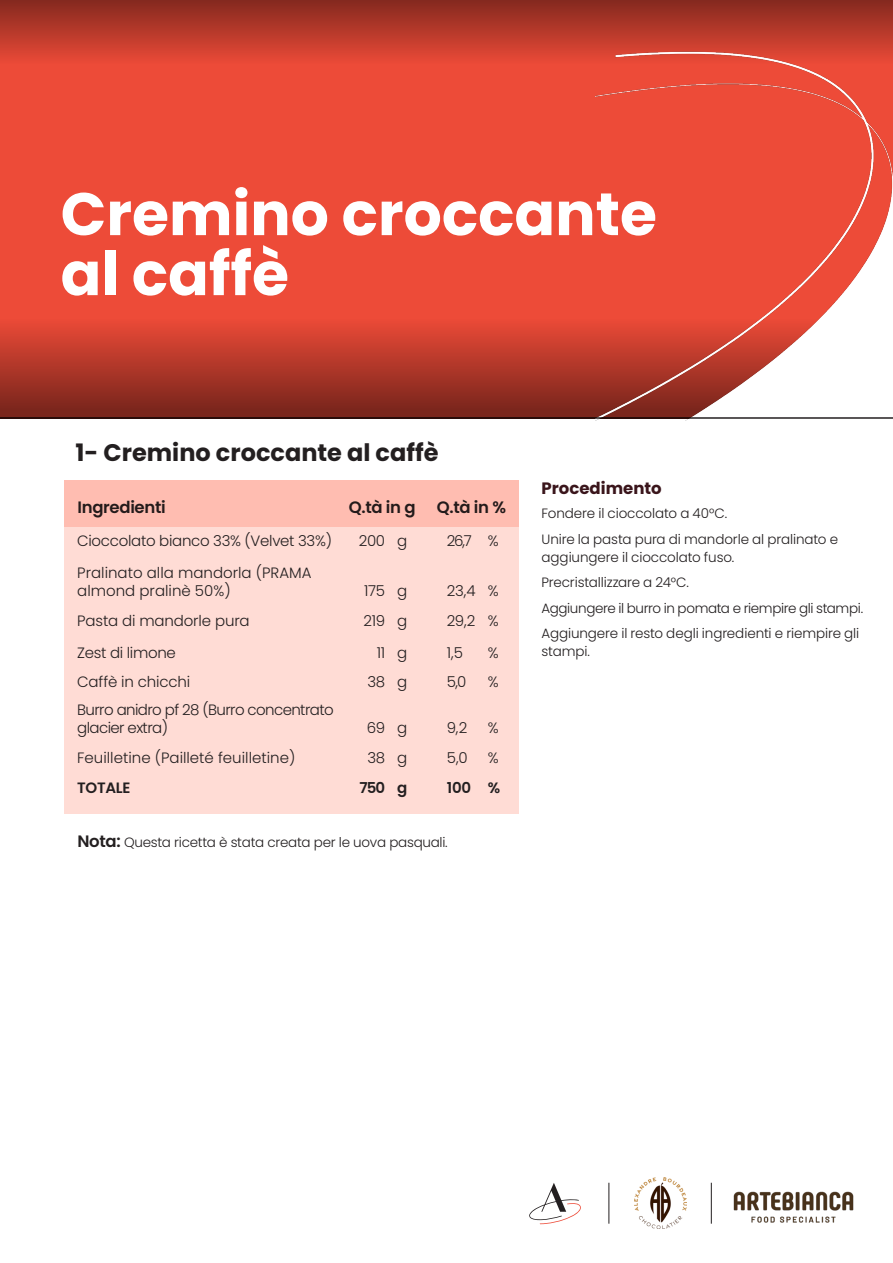
<style>
.page{position:relative;width:893px;height:1263px;background:#fff}
.page>*{position:absolute;margin:0;border:0;box-sizing:border-box;transform-origin:0 0}
.t1{font:700 60px "Poppins";color:#fff}
.t2{font:700 24px "Poppins";color:#231f20}
.t3{font:600 16.5px "Poppins";letter-spacing:-.02em;color:#231f20}
.Recipe_Table_Header{font:700 16.5px "Poppins";color:#3a151b}
.Recipe_Table_Body{font:300 15px/18px "Poppins";letter-spacing:-.01em;color:#231f20}
.Recipe_Table_Body-2{font:300 15px/18px "Poppins";letter-spacing:-.04em;color:#231f20}
.Recipe_Table_Body-3{font:600 15px "Poppins";letter-spacing:-.02em;color:#231f20}
.Recipe_Table_Body-4{font:300 13.5px/18px "Poppins";letter-spacing:-.01em;color:#231f20}
.s1{font-weight:600;font-size:16.5px}
</style>
<div class="page">
<div style="left:64px;top:480px;width:455px;height:334px;background:#ffdcd5"></div>
<div style="left:0;top:0;width:893px;height:418px;background:#ed4b38"></div>
<div style="left:0;top:318px;width:893px;height:100px;background:linear-gradient(to bottom,#ec4a37,#74241b)"></div>
<div style="left:0;top:0;width:893px;height:64px;background:linear-gradient(to bottom,#84291f,#e94937)"></div>
<img style="left:596px;top:0;width:297px;height:420px">
<hr style="left:0;top:417px;width:893px;height:2px;background:#231f20">
<div style="left:64px;top:480px;width:455px;height:47px;background:#ffbdb1"></div>
<svg style="left:529px;top:1183px;width:52px;height:41px"></svg>
<hr style="left:609px;top:1183px;width:1px;height:41px;background:#231f20">
<hr style="left:711px;top:1183px;width:1px;height:41px;background:#231f20">
<img style="left:635px;top:1177px;width:52px;height:52px">
<img style="left:733px;top:1191px;width:121px;height:32px">
<p class="t1" style="left:61px;top:179px;width:598px">Cremino croccante</p>
<p class="t1" style="left:61px;top:239px;width:230px">al caffè</p>
<p class="t2" style="left:75px;top:439px;width:364px">1- Cremino croccante al caffè</p>
<p class="t3" style="left:78px;top:498px;width:90px">Ingredienti</p>
<p class="t3" style="left:349px;top:498px;width:68px">Q.tà in g</p>
<p class="t3" style="left:437px;top:498px;width:71px">Q.tà in %</p>
<p class="Recipe_Table_Body" style="left:77px;top:531px;width:256px">Cioccolato bianco 33% (Velvet 33%)</p>
<p class="Recipe_Table_Body" style="left:359px;top:531px;width:28px">200</p>
<p class="Recipe_Table_Body" style="left:397px;top:531px;width:12px">g</p>
<p class="Recipe_Table_Body" style="left:447px;top:531px;width:26px">26,7</p>
<p class="Recipe_Table_Body" style="left:488px;top:531px;width:12px">%</p>
<p class="Recipe_Table_Body" style="left:77px;top:564px;width:236px">Pralinato alla mandorla (PRAMA almond pralinè 50%)</p>
<p class="Recipe_Table_Body" style="left:364px;top:582px;width:23px">175</p>
<p class="Recipe_Table_Body" style="left:397px;top:582px;width:12px">g</p>
<p class="Recipe_Table_Body" style="left:447px;top:582px;width:30px">23,4</p>
<p class="Recipe_Table_Body" style="left:488px;top:582px;width:12px">%</p>
<p class="Recipe_Table_Body" style="left:77px;top:611px;width:174px">Pasta di mandorle pura</p>
<p class="Recipe_Table_Body" style="left:363px;top:611px;width:23px">219</p>
<p class="Recipe_Table_Body" style="left:397px;top:611px;width:12px">g</p>
<p class="Recipe_Table_Body" style="left:447px;top:611px;width:30px">29,2</p>
<p class="Recipe_Table_Body" style="left:488px;top:611px;width:12px">%</p>
<p class="Recipe_Table_Body" style="left:77px;top:643px;width:100px">Zest di limone</p>
<p class="Recipe_Table_Body" style="left:377px;top:643px;width:10px">11</p>
<p class="Recipe_Table_Body" style="left:397px;top:643px;width:12px">g</p>
<p class="Recipe_Table_Body" style="left:447px;top:643px;width:18px">1,5</p>
<p class="Recipe_Table_Body" style="left:488px;top:643px;width:12px">%</p>
<p class="Recipe_Table_Body" style="left:77px;top:673px;width:115px">Caffè in chicchi</p>
<p class="Recipe_Table_Body" style="left:367px;top:673px;width:19px">38</p>
<p class="Recipe_Table_Body" style="left:397px;top:673px;width:12px">g</p>
<p class="Recipe_Table_Body" style="left:447px;top:673px;width:21px">5,0</p>
<p class="Recipe_Table_Body" style="left:488px;top:673px;width:12px">%</p>
<p class="Recipe_Table_Body-2" style="left:77px;top:701px;width:258px">Burro anidro pf 28 (Burro concentrato glacier extra)</p>
<p class="Recipe_Table_Body" style="left:367px;top:719px;width:20px">69</p>
<p class="Recipe_Table_Body" style="left:397px;top:719px;width:12px">g</p>
<p class="Recipe_Table_Body" style="left:447px;top:719px;width:22px">9,2</p>
<p class="Recipe_Table_Body" style="left:488px;top:719px;width:12px">%</p>
<p class="Recipe_Table_Body" style="left:77px;top:749px;width:220px">Feuilletine (Pailleté feuilletine)</p>
<p class="Recipe_Table_Body" style="left:367px;top:749px;width:19px">38</p>
<p class="Recipe_Table_Body" style="left:397px;top:749px;width:12px">g</p>
<p class="Recipe_Table_Body" style="left:447px;top:749px;width:22px">5,0</p>
<p class="Recipe_Table_Body" style="left:488px;top:749px;width:12px">%</p>
<p class="Recipe_Table_Body-3" style="left:77px;top:779px;width:55px">TOTALE</p>
<p class="Recipe_Table_Body-3" style="left:359px;top:779px;width:27px">750</p>
<p class="Recipe_Table_Body-3" style="left:397px;top:779px;width:12px">g</p>
<p class="Recipe_Table_Body-3" style="left:447px;top:779px;width:26px">100</p>
<p class="Recipe_Table_Body-3" style="left:488px;top:779px;width:14px">%</p>
<p class="Recipe_Table_Body-4" style="left:77px;top:833px;width:372px"><span class="s1">Nota:</span> Questa ricetta è stata creata per le uova pasquali.</p>
<p class="Recipe_Table_Header" style="left:542px;top:478px;width:122px">Procedimento</p>
<p class="Recipe_Table_Body-4" style="left:542px;top:504px;width:187px">Fondere il cioccolato a 40°C.</p>
<p class="Recipe_Table_Body-4" style="left:542px;top:530px;width:298px">Unire la pasta pura di mandorle al pralinato e aggiungere il cioccolato fuso.</p>
<p class="Recipe_Table_Body-4" style="left:542px;top:573px;width:149px">Precristallizzare a 24°C.</p>
<p class="Recipe_Table_Body-4" style="left:542px;top:599px;width:323px">Aggiungere il burro in pomata e riempire gli stampi.</p>
<p class="Recipe_Table_Body-4" style="left:542px;top:624px;width:319px">Aggiungere il resto degli ingredienti e riempire gli stampi.</p>
</div>
